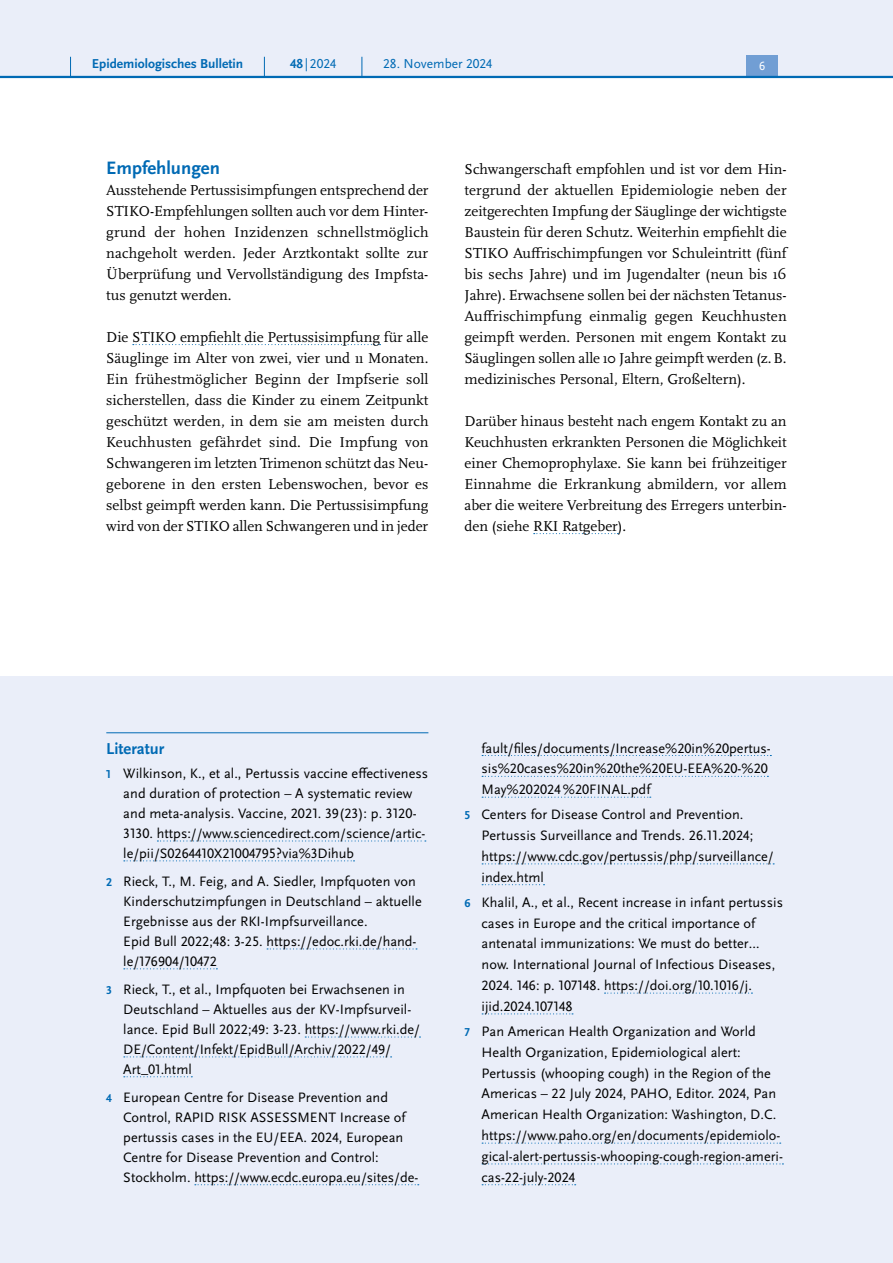
<style>
.page{position:relative;width:893px;height:1263px;background:#fff}
.page>*{position:absolute;margin:0;border:0;box-sizing:border-box;transform-origin:0 0}
.H3_-_Neu{font:700 18.75px "Scala Sans Pro";color:#006ab4}
.H4_-_Anhang_allererste{font:700 16.5px "Scala Sans Pro";color:#006ab4}
.P_-_Fließtext{font:15px/21px "Scala Pro";color:#000;text-align:justify}
.t1{font:14.25px/20.9px "Scala Sans Pro";letter-spacing:.005em;color:#000}
.t2{font:700 13.5px "Scala Sans Pro";color:#006ab4}
.t3{font:13.5px "Scala Sans Pro";color:#006ab4}
.t4{font:12.45px "Scala Sans Pro";color:#fff}
.s1{font-weight:700}
.s2{font-weight:700;font-size:12px;color:#006ab4}
</style>
<div class="page">
<svg style="left:133px;top:344px;width:248px;height:1px"></svg>
<svg style="left:534px;top:533px;width:84px;height:1px"></svg>
<div style="left:0;top:677px;width:893px;height:586px;background:#eaeef9"></div>
<hr style="left:106px;top:732px;width:322px;height:1px;background:#006ab4">
<svg style="left:157px;top:840px;width:269px;height:1px"></svg>
<svg style="left:124px;top:860px;width:230px;height:1px"></svg>
<svg style="left:267px;top:948px;width:150px;height:1px"></svg>
<svg style="left:124px;top:968px;width:93px;height:1px"></svg>
<svg style="left:305px;top:1036px;width:115px;height:1px"></svg>
<svg style="left:124px;top:1056px;width:268px;height:1px"></svg>
<svg style="left:124px;top:1076px;width:68px;height:1px"></svg>
<svg style="left:195px;top:1184px;width:224px;height:1px"></svg>
<svg style="left:482px;top:755px;width:289px;height:1px"></svg>
<svg style="left:482px;top:776px;width:286px;height:1px"></svg>
<svg style="left:482px;top:797px;width:169px;height:1px"></svg>
<svg style="left:482px;top:863px;width:292px;height:1px"></svg>
<svg style="left:482px;top:884px;width:62px;height:1px"></svg>
<svg style="left:605px;top:992px;width:147px;height:1px"></svg>
<svg style="left:482px;top:1013px;width:91px;height:1px"></svg>
<svg style="left:482px;top:1142px;width:299px;height:2px"></svg>
<svg style="left:482px;top:1163px;width:301px;height:1px"></svg>
<svg style="left:482px;top:1184px;width:94px;height:1px"></svg>
<div style="left:0;top:0;width:893px;height:77px;background:#eaeef9"></div>
<div style="left:746px;top:55px;width:32px;height:21px;background:#719ed4"></div>
<hr style="left:0;top:76px;width:893px;height:2px;background:#006ab4">
<svg style="left:70px;top:57px;width:1px;height:19px"></svg>
<svg style="left:264px;top:57px;width:1px;height:19px"></svg>
<svg style="left:362px;top:57px;width:1px;height:19px"></svg>
<p class="t2" style="left:92px;top:55px;width:153px">Epidemiologisches Bulletin</p>
<p class="t3" style="left:290px;top:55px;width:48px"><span class="s1">48</span> |2024</p>
<p class="t3" style="left:383px;top:55px;width:111px">28. November 2024</p>
<p class="t4" style="left:759px;top:59px;width:8px">6</p>
<h1 class="H3_-_Neu" style="left:106px;top:156px;width:115px">Empfehlungen</h1>
<p class="P_-_Fließtext" style="left:106px;top:179px;width:324px">Ausstehende Pertussisimpfungen entsprechend der STIKO-Empfehlungen sollten auch vor dem Hinter&shy;grund der hohen Inzidenzen schnellstmöglich nachgeholt werden. Jeder Arztkontakt sollte zur Überprüfung und Vervollständigung des Impfsta&shy;tus genutzt werden.</p>
<p class="P_-_Fließtext" style="left:106px;top:326px;width:324px">Die STIKO empfiehlt die Pertussisimpfung für alle Säuglinge im Alter von zwei, vier und 11 Monaten.<br>Ein frühestmöglicher Beginn der Impfserie soll sicherstellen, dass die Kinder zu einem Zeitpunkt geschützt werden, in dem sie am meisten durch Keuchhusten gefährdet sind. Die Impfung von Schwangeren im letzten Trimenon schützt das Neu&shy;geborene in den ersten Lebenswochen, bevor es selbst geimpft werden kann. Die Pertussisimpfung wird von der STIKO allen Schwangeren und in jeder</p>
<p class="P_-_Fließtext" style="left:465px;top:158px;width:324px">Schwangerschaft empfohlen und ist vor dem Hin&shy;tergrund der aktuellen Epidemiologie neben der zeitgerechten Impfung der Säuglinge der wichtigste Baustein für deren Schutz. Weiterhin empfiehlt die STIKO Auffrischimpfungen vor Schuleintritt (fünf bis sechs Jahre) und im Jugendalter (neun bis 16<br>Jahre). Erwachsene sollen bei der nächsten Tetanus-Auffrischimpfung einmalig gegen Keuchhusten geimpft werden. Personen mit engem Kontakt zu Säuglingen sollen alle 10 Jahre geimpft werden (z.B. medizinisches Personal, Eltern, Großeltern).</p>
<p class="P_-_Fließtext" style="left:465px;top:410px;width:324px">Darüber hinaus besteht nach engem Kontakt zu an Keuchhusten erkrankten Personen die Möglichkeit einer Chemoprophylaxe. Sie kann bei frühzeitiger Einnahme die Erkrankung abmildern, vor allem aber die weitere Verbreitung des Erregers unterbin&shy;den (siehe RKI Ratgeber).</p>
<h4 class="H4_-_Anhang_allererste" style="left:106px;top:739px;width:60px">Literatur</h4>
<p class="t1" style="left:123px;top:764px;width:306px;line-height:20px;text-indent:-17px"><span class="s2">1</span> Wilkinson, K., et al., Pertussis vaccine effectiveness and duration of protection – A systematic review and meta-analysis. Vaccine, 2021. 39(23): p. 3120- 3130. https://www.sciencedirect.com/science/artic&shy;le/pii/S0264410X21004795?via%3Dihub</p>
<p class="t1" style="left:123px;top:872px;width:300px;line-height:20px;text-indent:-17px"><span class="s2">2</span> Rieck, T., M. Feig, and A. Siedler, Impfquoten von Kinderschutzimpfungen in Deutschland – aktuelle Ergebnisse aus der RKI-Impfsurveillance.<br>Epid Bull 2022;48: 3-25. https://edoc.rki.de/hand&shy;le/176904/10472</p>
<p class="t1" style="left:123px;top:979px;width:298px;line-height:20px;text-indent:-17px"><span class="s2">3</span> Rieck, T., et al., Impfquoten bei Erwachsenen in Deutschland – Aktuelles aus der KV-Impfsurveil&shy;lance. Epid Bull 2022;49: 3-23. https://www.rki.de/ DE/Content/Infekt/EpidBull/Archiv/2022/49/ Art_01.html</p>
<p class="t1" style="left:123px;top:1087px;width:296px;line-height:20px;text-indent:-17px"><span class="s2">4</span> European Centre for Disease Prevention and Control, RAPID RISK ASSESSMENT Increase of pertussis cases in the EU/EEA. 2024, European Centre for Disease Prevention and Control:<br>Stockholm. https://www.ecdc.europa.eu/sites/de-</p>
<p class="t1" style="left:482px;top:737px;width:291px">fault/files/documents/Increase%20in%20pertus&shy;sis%20cases%20in%20the%20EU-EEA%20-%20<br>May%202024 %20FINAL.pdf</p>
<p class="t1" style="left:482px;top:804px;width:294px;text-indent:-17px"><span class="s2">5</span> Centers for Disease Control and Prevention.<br>Pertussis Surveillance and Trends. 26.11.2024; https://www.cdc.gov/pertussis/php/surveillance/ index.html</p>
<p class="t1" style="left:482px;top:892px;width:303px;text-indent:-17px"><span class="s2">6</span> Khalil, A., et al., Recent increase in infant pertussis cases in Europe and the critical importance of antenatal immunizations: We must do better… now. International Journal of Infectious Diseases, 2024. 146: p. 107148. https://doi.org/10.1016/j. ijid.2024.107148</p>
<p class="t1" style="left:482px;top:1021px;width:303px;text-indent:-17px"><span class="s2">7</span> Pan American Health Organization and World Health Organization, Epidemiological alert:<br>Pertussis (whooping cough) in the Region of the Americas – 22 July 2024, PAHO, Editor. 2024, Pan American Health Organization: Washington, D.C. https://www.paho.org/en/documents/epidemiolo&shy;gical-alert-pertussis-whooping-cough-region-ameri&shy;cas-22-july-2024</p>
</div>
